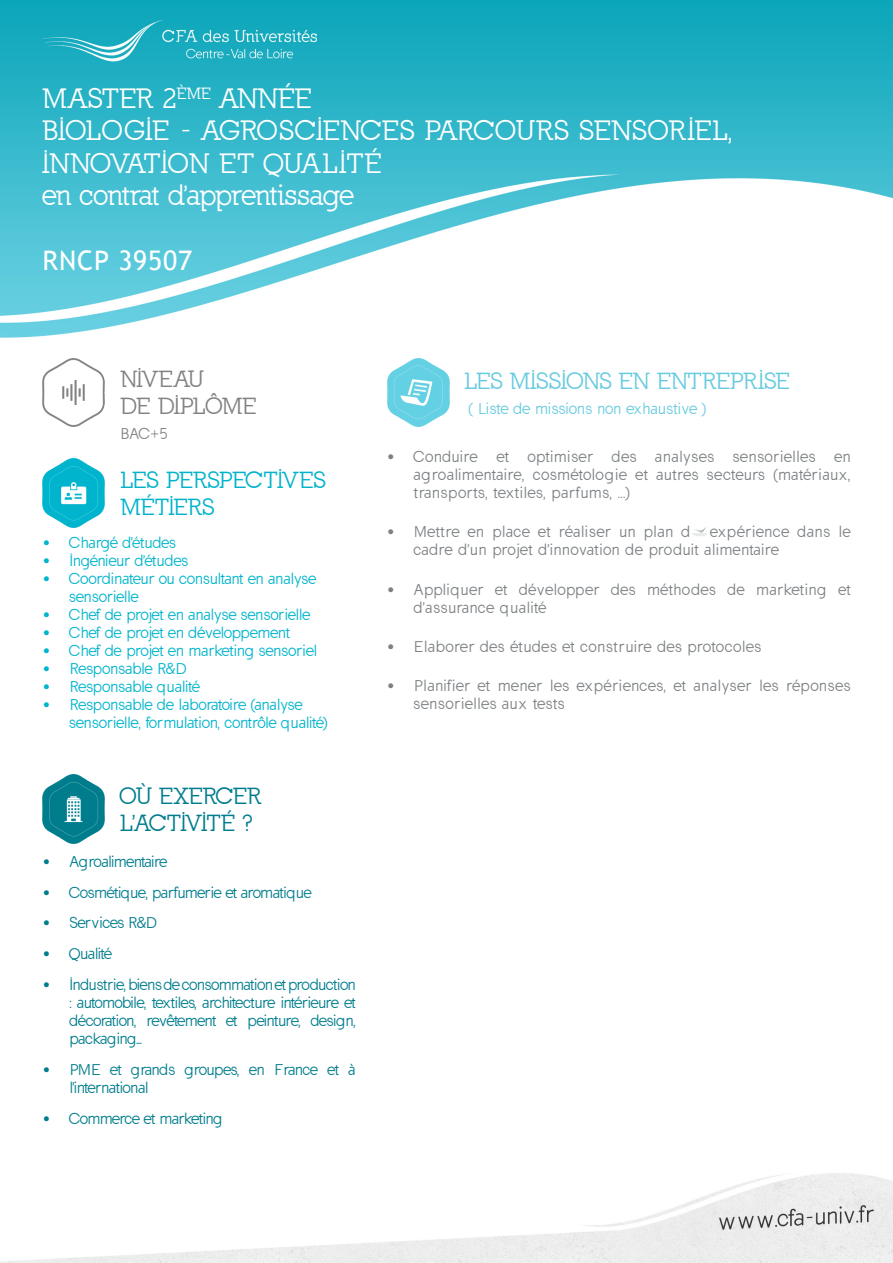
<style>
.page{position:relative;width:893px;height:1263px;background:#fff}
.page>*{position:absolute;margin:0;border:0;box-sizing:border-box;transform-origin:0 0}
.t1{font:27px/32.4px "California";letter-spacing:.03em;color:#fff}
.t2{font:27px "California";color:#fff}
.t3{font:27px "Trebuchet MS";letter-spacing:.03em;color:#fff}
.t4{font:22.5px "California";color:#67cbdf}
.t5{font:22.5px "California";color:#03b3cc}
.t6{font:22.5px/27px "California";color:#007d8e}
.t7{font:22.5px "California";color:#828281}
.t8{font:15px/18px "California Sans";letter-spacing:.03em;color:#7d8184}
.t9{font:15px/18px "California Sans";letter-spacing:-.01em;color:#00b4cd}
.t10{font:15px/18px "California Sans";letter-spacing:-.03em;color:#007d8d;text-align:justify}
.t11{font:15px/18px "California Sans";letter-spacing:.055em;color:#7d8184}
.t12{font:15px "California Sans";letter-spacing:-.005em;color:#007d8d}
.t13{font:15px "California Sans";letter-spacing:.025em;color:#67cbdf}
.t14{font:15px "California Sans";letter-spacing:.015em;color:#00b4cd}
.t15{font:15px "California Sans";letter-spacing:.005em;color:#007d8d}
.t16{font:15px "California Sans";color:#828281}
</style>
<div class="page">
<img style="left:0;top:0;width:893px;height:1263px">
<img style="left:43px;top:358px;width:62px;height:69px">
<img style="left:43px;top:459px;width:62px;height:68px">
<img style="left:43px;top:775px;width:62px;height:69px">
<img style="left:387px;top:358px;width:62px;height:69px">
<p class="t1" style="left:43px;top:82px;width:271px">MASTER 2<sup>ÈME</sup> ANNÉE</p>
<p class="t1" style="left:43px;top:115px;width:691px">BIOLOGIE - AGROSCIENCES PARCOURS SENSORIEL,<br>INNOVATION ET QUALITÉ</p>
<p class="t2" style="left:43px;top:180px;width:313px">en contrat d'apprentissage</p>
<p class="t3" style="left:43px;top:244px;width:151px">RNCP 39507</p>
<p class="t7" style="left:120px;top:366px;width:85px">NIVEAU</p>
<p class="t7" style="left:120px;top:393px;width:138px">DE DIPLÔME</p>
<p class="t16" style="left:120px;top:425px;width:49px">BAC+5</p>
<p class="t5" style="left:120px;top:467px;width:206px">LES PERSPECTIVES</p>
<p class="t5" style="left:120px;top:494px;width:95px">MÉTIERS</p>
<p class="t9" style="left:43px;top:534px;width:135px">• Chargé d'études</p>
<p class="t9" style="left:43px;top:552px;width:147px">• Ingénieur d'études</p>
<p class="t9" style="left:70px;top:570px;width:248px;text-indent:-27px">• Coordinateur ou consultant en analyse sensorielle</p>
<p class="t9" style="left:43px;top:606px;width:269px">• Chef de projet en analyse sensorielle</p>
<p class="t9" style="left:43px;top:624px;width:249px">• Chef de projet en développement</p>
<p class="t9" style="left:43px;top:642px;width:276px">• Chef de projet en marketing sensoriel</p>
<p class="t14" style="left:43px;top:660px;width:145px">• Responsable R&amp;D</p>
<p class="t9" style="left:43px;top:678px;width:159px">• Responsable qualité</p>
<p class="t9" style="left:70px;top:696px;width:259px;text-indent:-27px">• Responsable de laboratoire (analyse sensorielle, formulation, contrôle qualité)</p>
<p class="t6" style="left:120px;top:783px;width:142px">OÙ EXERCER<br>L'ACTIVITÉ ?</p>
<p class="t10" style="left:43px;top:853px;width:126px">• Agroalimentaire</p>
<p class="t12" style="left:43px;top:884px;width:270px">• Cosmétique, parfumerie et aromatique</p>
<p class="t15" style="left:43px;top:914px;width:115px">• Services R&amp;D</p>
<p class="t10" style="left:43px;top:945px;width:71px">• Qualité</p>
<p class="t10" style="left:70px;top:976px;width:288px;text-indent:-27px">• Industrie, biens de consommation et production : automobile, textiles, architecture intérieure et décoration, revêtement et peinture, design, packaging...</p>
<p class="t10" style="left:70px;top:1060px;width:288px;text-indent:-27px">• PME et grands groupes, en France et à l'international</p>
<p class="t10" style="left:43px;top:1109px;width:182px">• Commerce et marketing</p>
<p class="t4" style="left:464px;top:368px;width:327px">LES MISSIONS EN ENTREPRISE</p>
<p class="t13" style="left:469px;top:400px;width:239px">( Liste de missions non exhaustive )</p>
<p class="t8" style="left:387px;top:448px;width:92px">• Conduire</p>
<p class="t8" style="left:497px;top:448px;width:14px">et</p>
<p class="t8" style="left:528px;top:448px;width:66px">optimiser</p>
<p class="t8" style="left:612px;top:448px;width:26px">des</p>
<p class="t8" style="left:655px;top:448px;width:60px">analyses</p>
<p class="t11" style="left:733px;top:448px;width:84px">sensorielles</p>
<p class="t8" style="left:414px;top:448px;width:438px;text-align:justify;text-indent:420px">en agroalimentaire, cosmétologie et autres secteurs (matériaux, transports, textiles, parfums, ...)</p>
<p class="t8" style="left:414px;top:523px;width:438px;text-indent:-27px">• Mettre en place et réaliser un plan d’expérience dans le cadre d'un projet d'innovation de produit alimentaire</p>
<p class="t8" style="left:414px;top:580px;width:438px;text-indent:-27px">• Appliquer et développer des méthodes de marketing et d'assurance qualité</p>
<p class="t11" style="left:387px;top:638px;width:375px">• Elaborer des études et construire des protocoles</p>
<p class="t11" style="left:414px;top:677px;width:438px;text-indent:-27px">• Planifier et mener les expériences, et analyser les réponses sensorielles aux tests</p>
</div>
